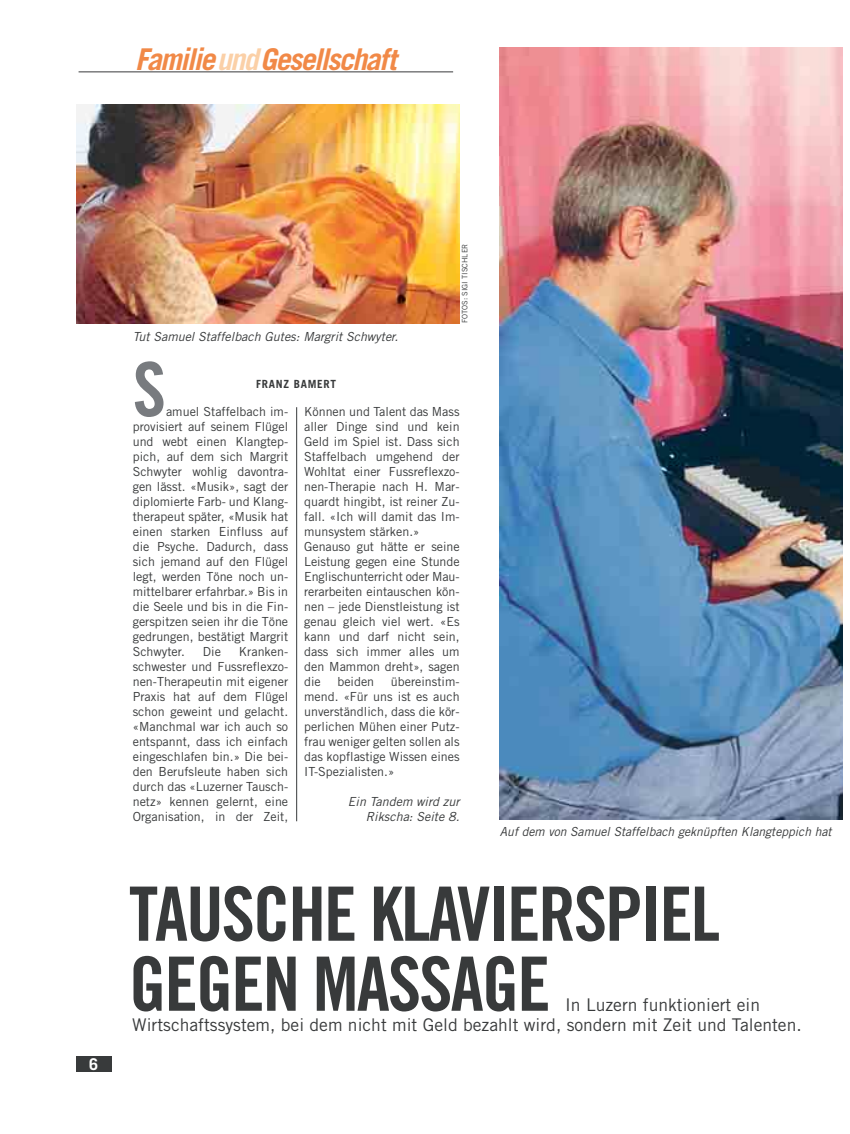
<style>
.page{position:relative;width:850px;height:1134px;background:#fff}
.page>*{position:absolute;margin:0;border:0;box-sizing:border-box;transform-origin:0 0}
.t1{font:75px/70px "Trade Gothic Bold Cond Twenty";letter-spacing:-.025em;color:#383a3b}
.t2{font:75px "Trade Gothic Bold Cond Twenty";color:#787b7f}
.t3{font:italic 700 30px "Trade Gothic";letter-spacing:-.055em;color:#f18947}
.t4{font:17.5px/20px "Trade Gothic";color:#383a3b}
.t5{font:700 16.25px "Trade Gothic";color:#fff}
.t6{font:12.5px/15px "Trade Gothic";color:#383a3b;text-align:justify}
.t7{font:italic 12.5px/15px "Trade Gothic";color:#383a3b;text-align:right}
.t8{font:700 11.25px "Trade Gothic";letter-spacing:.065em;color:#383a3b}
.t9{font:7.5px "Trade Gothic";color:#383a3b}
.s1{color:#fbd0a7}
</style>
<div class="page">
<img style="left:500px;top:48px;width:342px;height:771px">
<hr style="left:79px;top:72px;width:374px;height:1px;background:#383a3b">
<div style="left:76px;top:1056px;width:35px;height:16px;background:#383a3b"></div>
<img style="left:76px;top:105px;width:384px;height:218px">
<hr style="left:296px;top:407px;width:1px;height:414px;background:#383a3b">
<h2 class="t3" style="left:135px;top:48px;width:263px">Familie<span class="s1">und</span>Gesellschaft</h2>
<h3 class="t5" style="left:89px;top:1058px;width:11px">6</h3>
<p class="t7" style="left:133px;top:330px;width:267px">Tut Samuel Staffelbach Gutes: Margrit Schwyter.</p>
<p class="t9" style="left:462px;top:323px;width:81px;rotate:-90deg">FOTOS: SIGI TISCHLER</p>
<h1 class="t2" style="left:133px;top:362px;width:35px">S</h1>
<p class="t8" style="left:256px;top:380px;width:82px">FRANZ BAMERT</p>
<p class="t6" style="left:133px;top:405px;width:157px;text-indent:33px">amuel Staffelbach im&shy;provisiert auf seinem Flügel und webt einen Klangtep&shy;pich, auf dem sich Margrit Schwyter wohlig davontra&shy;gen lässt. «Musik», sagt der diplomierte Farb- und Klang&shy;therapeut später, «Musik hat einen starken Einfluss auf die Psyche. Dadurch, dass sich jemand auf den Flügel legt, werden Töne noch un&shy;mittelbarer erfahrbar.» Bis in die Seele und bis in die Fin&shy;gerspitzen seien ihr die Töne gedrungen, bestätigt Margrit Schwyter.</p>
<p class="t6" style="left:304px;top:405px;width:157px;text-align:left">Können und Talent das Mass aller Dinge sind und kein<br>Geld im Spiel ist. Dass sich<br>Staffelbach umgehend der<br>Wohltat einer Fussreflexzo&shy;nen-Therapie nach H. Mar&shy;quardt hingibt, ist reiner Zu&shy;fall. «Ich will damit das Im&shy;munsystem stärken.»<br>Genauso gut hätte er seine<br>Leistung gegen eine Stunde<br>Englischunterricht oder Mau&shy;rerarbeiten eintauschen kön&shy;nen – jede Dienstleistung ist genau gleich viel wert. «Es kann und darf nicht sein, dass sich immer alles um den Mammon dreht», sagen die</p>
<p class="t6" style="left:203px;top:645px;width:20px">Die</p>
<p class="t6" style="left:133px;top:645px;width:157px;text-indent:106px">Kranken&shy;schwester und Fussreflexzo&shy;nen-Therapeutin mit eigener Praxis hat auf dem Flügel schon geweint und gelacht. «Manchmal war ich auch so entspannt, dass ich einfach eingeschlafen bin.» Die bei&shy;den Berufsleute haben sich durch das «Luzerner Tausch&shy;netz» kennen gelernt, eine Organisation, in der Zeit,</p>
<p class="t6" style="left:304px;top:675px;width:157px;text-indent:87px">übereinstim&shy;mend. «Für uns ist es auch unverständlich, dass die kör&shy;perlichen Mühen einer Putz&shy;frau weniger gelten sollen als das kopflastige Wissen eines IT-Spezialisten.»</p>
<p class="t6" style="left:337px;top:675px;width:38px">beiden</p>
<p class="t7" style="left:348px;top:795px;width:113px">Ein Tandem wird zur<br>Rikscha: Seite 8.</p>
<p class="t7" style="left:500px;top:825px;width:333px">Auf dem von Samuel Staffelbach geknüpften Klangteppich hat</p>
<h1 class="t1" style="left:129px;top:885px;width:593px">TAUSCHE KLAVIERSPIEL<br>GEGEN MASSAGE</h1>
<h3 class="t4" style="left:132px;top:996px;width:671px;text-indent:433px">In Luzern funktioniert ein<br>Wirtschaftssystem, bei dem nicht mit Geld bezahlt wird, sondern mit Zeit und Talenten.</h3>
</div>
